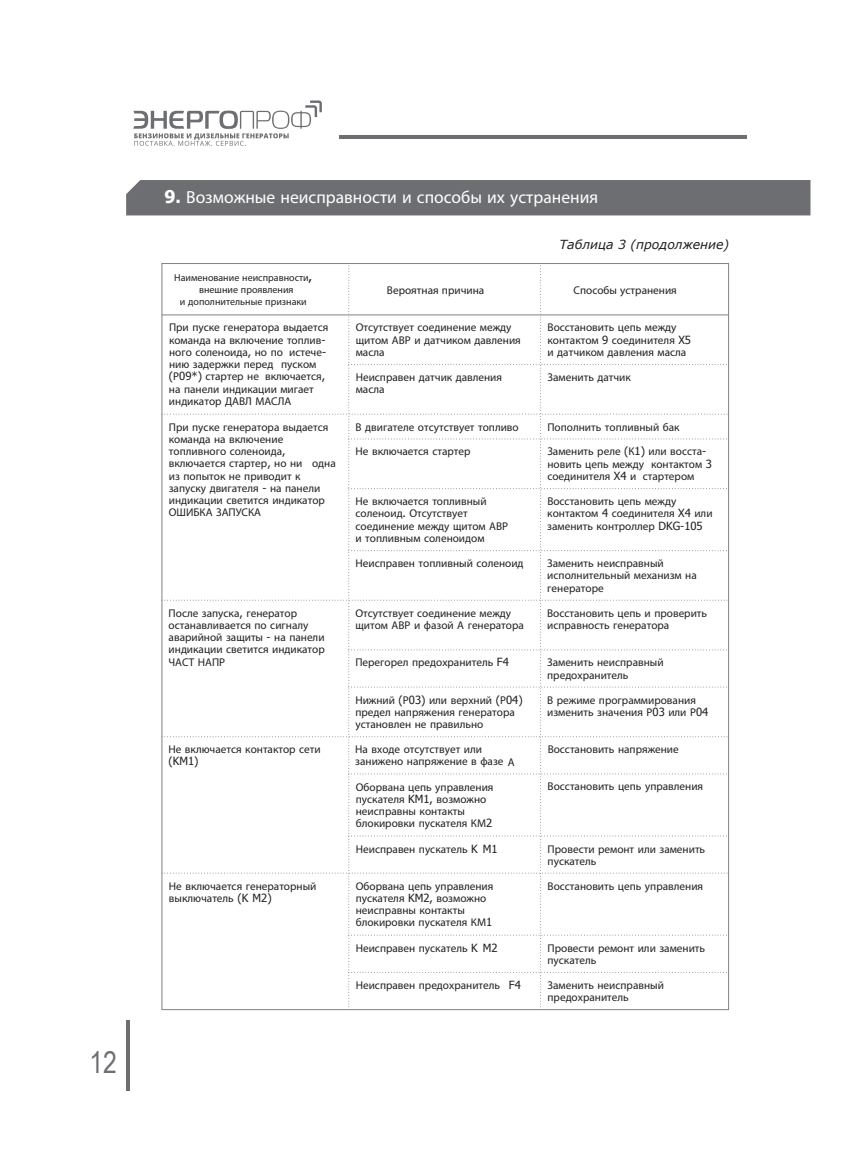
<style>
.page{position:relative;width:856px;height:1164px;background:#fff}
.page>*{position:absolute;margin:0;border:0;box-sizing:border-box;transform-origin:0 0}
.t1{font:30px "Arial Narrow";color:#6d6e71}
.t2{font:17.5px "Myriad Pro";color:#fff}
.t3{font:italic 12.5px "Verdana";color:#231f20}
.t4{font:11.25px/12.2px "Myriad Pro";color:#231f20}
.t5{font:11.25px "Tahoma";color:#231f20}
.t6{font:10px "Myriad Pro";color:#231f20}
.s1{font-family:"Tahoma";font-weight:700}
.s2{font-family:"Tahoma"}
</style>
<div class="page">
<div style="left:126px;top:180px;width:684px;height:35px;background:#6d6e71"></div>
<hr style="left:126px;top:1019px;width:3px;height:71px;background:#6d6e71">
<hr style="left:728px;top:263px;width:1px;height:747px;background:#808285">
<svg style="left:161px;top:264px;width:567px;height:746px"></svg>
<hr style="left:161px;top:314px;width:567px;height:1px;background:#808285">
<hr style="left:161px;top:263px;width:567px;height:1px;background:#808285">
<hr style="left:339px;top:135px;width:407px;height:4px;background:#6d6e71">
<svg style="left:133px;top:100px;width:189px;height:46px"></svg>
<h1 class="t1" style="left:89px;top:1040px;width:29px">12</h1>
<h2 class="t2" style="left:164px;top:186px;width:435px"><span class="s1">9.</span> Возможные неисправности и способы их устранения</h2>
<p class="t6" style="left:174px;top:272px;width:139px">Наименование неисправности<span class="s1">,</span></p>
<p class="t6" style="left:199px;top:284px;width:96px">внешние проявления</p>
<p class="t6" style="left:180px;top:296px;width:129px">и дополнительные признаки</p>
<p class="t3" style="left:559px;top:237px;width:171px">Таблица 3 (продолжение)</p>
<p class="t4" style="left:387px;top:284px;width:99px">Вероятная причина</p>
<p class="t4" style="left:573px;top:284px;width:105px">Способы устранения</p>
<p class="t4" style="left:169px;top:321px;width:161px">При пуске генератора выдается команда на включение топлив&shy;ного соленоида<span class="s2">,</span> но по истече&shy;нию задержки перед пуском <span class="s2">(</span>Р<span class="s2">09*)</span> стартер не включается<span class="s2">, </span>на панели индикации мигает индикатор ДАВЛ МАСЛА</p>
<p class="t4" style="left:355px;top:321px;width:167px">Отсутствует соединение между щитом АВР и датчиком давления масла</p>
<p class="t4" style="left:547px;top:321px;width:145px">Восстановить цепь между контактом <span class="s2">9</span> соединителя <span class="s2">X5 </span>и датчиком давления масла</p>
<p class="t4" style="left:355px;top:371px;width:148px">Неисправен датчик давления масла</p>
<p class="t4" style="left:547px;top:371px;width:85px">Заменить датчик</p>
<p class="t4" style="left:169px;top:420px;width:168px">При пуске генератора выдается команда на включение топливного соленоида<span class="s2">, </span>включается стартер<span class="s2">,</span> но ни одна из попыток не приводит к запуску двигателя <span class="s2">-</span> на панели индикации светится индикатор<br>ОШИБКА ЗАПУСКА</p>
<p class="t4" style="left:355px;top:420px;width:165px">В двигателе отсутствует топливо</p>
<p class="t4" style="left:547px;top:420px;width:134px">Пополнить топливный бак</p>
<p class="t4" style="left:355px;top:445px;width:116px">Не включается стартер</p>
<p class="t4" style="left:547px;top:445px;width:166px">Заменить реле <span class="s2">(</span>К<span class="s2">1)</span> или восста&shy;новить цепь между контактом <span class="s2">3 </span>соединителя <span class="s2">X4</span> и стартером</p>
<p class="t4" style="left:355px;top:495px;width:154px">Не включается топливный соленоид<span class="s2">.</span> Отсутствует соединение между щитом АВР и топливным соленоидом</p>
<p class="t4" style="left:547px;top:495px;width:167px">Восстановить цепь между контактом <span class="s2">4</span> соединителя <span class="s2">X4</span> или заменить контроллер <span class="s2">DKG-105</span></p>
<p class="t4" style="left:355px;top:557px;width:169px">Неисправен топливный соленоид</p>
<p class="t4" style="left:547px;top:557px;width:151px">Заменить неисправный исполнительный механизм на генераторе</p>
<p class="t4" style="left:168px;top:606px;width:158px">После запуска<span class="s2">,</span> генератор останавливается по сигналу аварийной защиты <span class="s2">-</span> на панели индикации светится индикатор<br>ЧАСТ НАПР</p>
<p class="t4" style="left:355px;top:606px;width:170px">Отсутствует соединение между щитом АВР и фазой А генератора</p>
<p class="t4" style="left:547px;top:606px;width:161px">Восстановить цепь и проверить исправность генератора</p>
<p class="t4" style="left:355px;top:656px;width:155px">Перегорел предохранитель <span class="s2">F4</span></p>
<p class="t4" style="left:547px;top:656px;width:118px">Заменить неисправный предохранитель</p>
<p class="t4" style="left:355px;top:693px;width:169px">Нижний <span class="s2">(</span>Р<span class="s2">03)</span> или верхний <span class="s2">(</span>Р<span class="s2">04) </span>предел напряжения генератора установлен не правильно</p>
<p class="t4" style="left:547px;top:693px;width:163px">В режиме программирования изменить значения Р<span class="s2">03</span> или Р<span class="s2">04</span></p>
<p class="t4" style="left:168px;top:743px;width:154px">Не включается контактор сети</p>
<p class="t5" style="left:168px;top:754px;width:32px">(KM1)</p>
<p class="t4" style="left:355px;top:743px;width:161px">На входе отсутствует или занижено напряжение в фазе А</p>
<p class="t4" style="left:547px;top:743px;width:133px">Восстановить напряжение</p>
<p class="t4" style="left:356px;top:780px;width:139px">Оборвана цепь управления пускателя <span class="s2">KM1,</span> возможно неисправны контакты блокировки пускателя КМ<span class="s2">2</span></p>
<p class="t4" style="left:547px;top:780px;width:157px">Восстановить цепь управления</p>
<p class="t4" style="left:356px;top:842px;width:143px">Неисправен пускатель <span class="s2">K M1</span></p>
<p class="t4" style="left:547px;top:842px;width:159px">Провести ремонт или заменить пускатель</p>
<p class="t4" style="left:169px;top:879px;width:149px">Не включается генераторный выключатель <span class="s2">(K M2)</span></p>
<p class="t4" style="left:356px;top:879px;width:139px">Оборвана цепь управления пускателя <span class="s2">KM2,</span> возможно неисправны контакты блокировки пускателя КМ<span class="s2">1</span></p>
<p class="t4" style="left:547px;top:879px;width:157px">Восстановить цепь управления</p>
<p class="t4" style="left:355px;top:941px;width:143px">Неисправен пускатель <span class="s2">K M2</span></p>
<p class="t4" style="left:547px;top:941px;width:159px">Провести ремонт или заменить пускатель</p>
<p class="t4" style="left:355px;top:979px;width:166px">Неисправен предохранитель <span class="s2">F4</span></p>
<p class="t4" style="left:547px;top:979px;width:118px">Заменить неисправный предохранитель</p>
</div>
